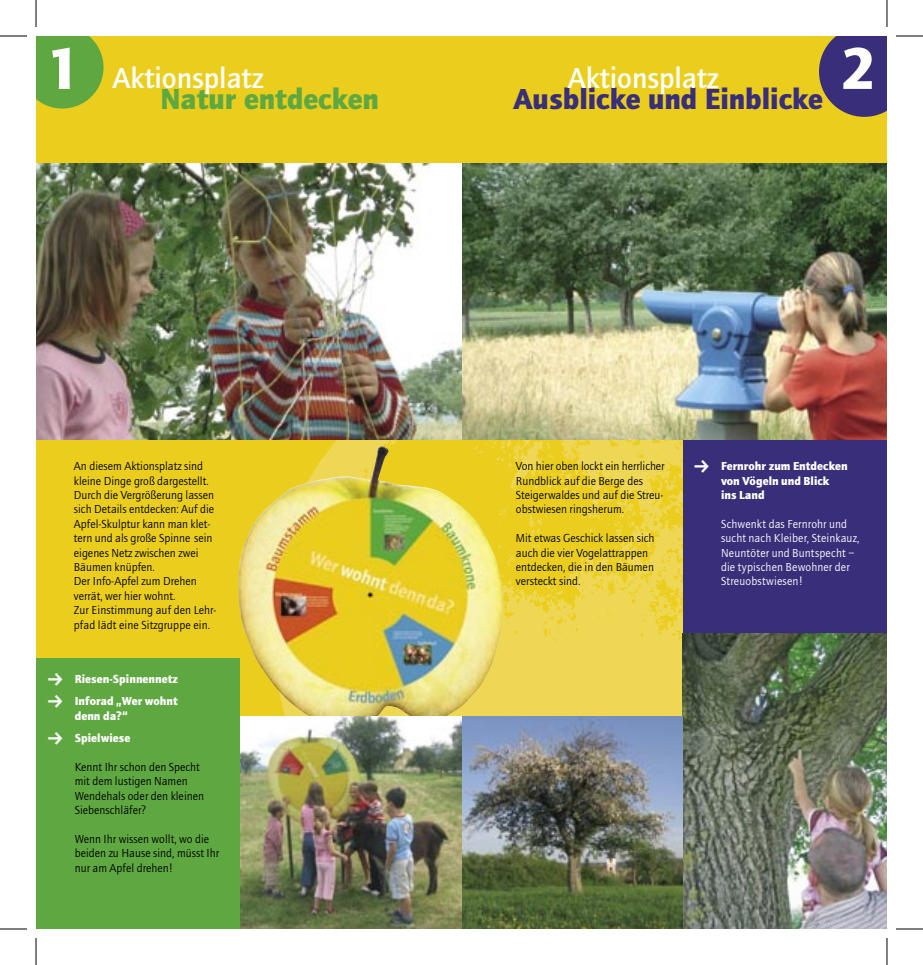
<style>
.page{position:relative;width:923px;height:965px;background:#fff}
.page>*{position:absolute;margin:0;border:0;box-sizing:border-box;transform-origin:0 0}
.t1{font:900 60.6px "Quay Sans";color:#fff}
.t2{font:500 30px "Quay Sans";color:#fff}
.t3{font:900 30px "Quay Sans";color:#392e7a}
.t4{font:900 30px "Quay Sans";color:#5fa841}
.fließtext{font:12px/14.4px "Quay Sans";letter-spacing:.005em;color:#000}
.fließtext-2{font:12px/14.4px "Quay Sans";letter-spacing:.015em;color:#fff}
.fließtext-3{font:900 12px "Quay Sans";letter-spacing:.005em;color:#fff}
</style>
<div class="page">
<div style="left:461px;top:36px;width:425px;height:893px;background:#ebce1d"></div>
<div style="left:36px;top:36px;width:425px;height:893px;background:#ebce1d"></div>
<img style="left:332px;top:440px;width:350px;height:276px">
<div style="left:36px;top:658px;width:204px;height:271px;background:#5fa841"></div>
<div style="left:682px;top:440px;width:204px;height:204px;background:#392e7a"></div>
<img style="left:682px;top:633px;width:204px;height:296px">
<img style="left:36px;top:164px;width:850px;height:276px">
<svg style="left:36px;top:36px;width:68px;height:73px;background:#71ac3c"></svg>
<svg style="left:819px;top:36px;width:67px;height:81px;background:#4f416e"></svg>
<img style="left:240px;top:716px;width:442px;height:213px">
<img style="left:238px;top:446px;width:265px;height:282px">
<svg style="left:36px;top:0;width:1px;height:27px"></svg>
<svg style="left:0;top:36px;width:27px;height:1px"></svg>
<svg style="left:886px;top:0;width:1px;height:27px"></svg>
<svg style="left:896px;top:36px;width:26px;height:1px"></svg>
<svg style="left:36px;top:938px;width:1px;height:27px"></svg>
<svg style="left:0;top:929px;width:27px;height:1px"></svg>
<svg style="left:886px;top:938px;width:1px;height:27px"></svg>
<svg style="left:896px;top:929px;width:26px;height:1px"></svg>
<p class="t1" style="left:46px;top:33px;width:37px">1</p>
<p class="t2" style="left:113px;top:61px;width:152px">Aktionsplatz</p>
<p class="t4" style="left:160px;top:81px;width:220px">Natur entdecken</p>
<p class="t2" style="left:567px;top:61px;width:152px">Aktionsplatz</p>
<p class="t3" style="left:513px;top:81px;width:311px">Ausblicke und Einblicke</p>
<p class="t1" style="left:840px;top:33px;width:37px">2</p>
<p class="fließtext" style="left:74px;top:459px;width:136px">An diesem Aktionsplatz sind kleine Dinge groß dargestellt.</p>
<p class="fließtext" style="left:74px;top:488px;width:142px">Durch die Vergrößerung lassen sich Details entdecken: Auf die<br>Apfel-Skulptur kann man klet&shy;tern und als große Spinne sein eigenes Netz zwischen zwei</p>
<p class="fließtext" style="left:74px;top:560px;width:82px">Bäumen knüpfen.</p>
<p class="fließtext" style="left:74px;top:574px;width:124px">Der Info-Apfel zum Drehen</p>
<p class="fließtext" style="left:74px;top:589px;width:103px">verrät, wer hier wohnt.</p>
<p class="fließtext" style="left:74px;top:603px;width:144px">Zur Einstimmung auf den Lehr&shy;pfad lädt eine Sitzgruppe ein.</p>
<p class="fließtext-3" style="left:75px;top:672px;width:105px">Riesen-Spinnennetz</p>
<p class="fließtext-3" style="left:75px;top:694px;width:105px">Inforad „Wer wohnt</p>
<p class="fließtext-3" style="left:75px;top:709px;width:54px">denn da?“</p>
<p class="fließtext-3" style="left:75px;top:731px;width:57px">Spielwiese</p>
<p class="fließtext" style="left:75px;top:760px;width:127px">Kennt Ihr schon den Specht</p>
<p class="fließtext" style="left:75px;top:774px;width:114px">mit dem lustigen Namen</p>
<p class="fließtext" style="left:75px;top:789px;width:131px">Wendehals oder den kleinen<br>Siebenschläfer?</p>
<p class="fließtext" style="left:75px;top:832px;width:146px">Wenn Ihr wissen wollt, wo die beiden zu Hause sind, müsst Ihr nur am Apfel drehen!</p>
<p class="fließtext" style="left:516px;top:459px;width:150px">Von hier oben lockt ein herrlicher<br>Rundblick auf die Berge des<br>Steigerwaldes und auf die Streu&shy;obstwiesen ringsherum.</p>
<p class="fließtext" style="left:516px;top:531px;width:140px">Mit etwas Geschick lassen sich auch die vier Vogelattrappen entdecken, die in den Bäumen versteckt sind.</p>
<p class="fließtext-3" style="left:721px;top:459px;width:128px">Fernrohr zum Entdecken</p>
<p class="fließtext-3" style="left:721px;top:474px;width:110px">von Vögeln und Blick</p>
<p class="fließtext-3" style="left:721px;top:488px;width:45px">ins Land</p>
<p class="fließtext-2" style="left:721px;top:517px;width:140px">Schwenkt das Fernrohr und sucht nach Kleiber, Steinkauz,<br>Neuntöter und Buntspecht –</p>
<p class="fließtext-2" style="left:721px;top:560px;width:130px">die typischen Bewohner der</p>
<p class="fließtext-2" style="left:721px;top:574px;width:83px">Streuobstwiesen!</p>
</div>
